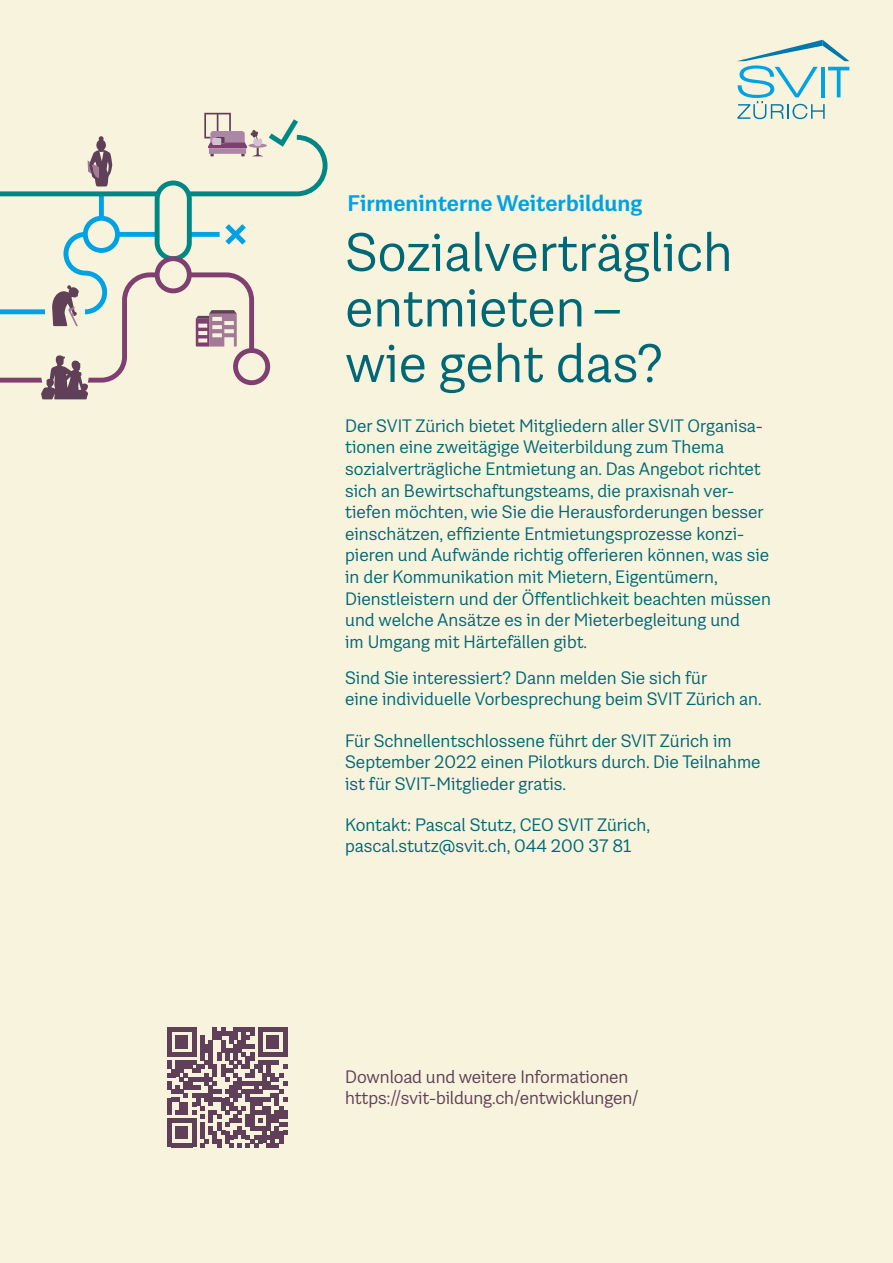
<style>
.page{position:relative;width:893px;height:1263px;background:#f7f3dc}
.page>*{position:absolute;margin:0;border:0;box-sizing:border-box;transform-origin:0 0}
.t1{font:54px/55.5px "Grotesco";color:#006777}
.t2{font:700 22.5px "Grotesco";color:#00a2e3}
.t3{font:18px/21.6px "Grotesco";color:#006777}
.t4{font:18px/21.6px "Grotesco";letter-spacing:-.005em;color:#603f58}
</style>
<div class="page">
<div style="left:99px;top:194px;width:5px;height:40px;background:#00a2e3"></div>
<svg style="left:236px;top:350px;width:32px;height:33px"></svg>
<div style="left:233px;top:348px;width:37px;height:37px;border:5px solid #7f4071;border-radius:50%"></div>
<svg style="left:0;top:113px;width:328px;height:86px"></svg>
<div style="left:83px;top:216px;width:37px;height:37px;border:5px solid #00a2e3;border-radius:50%"></div>
<div style="left:157px;top:183px;width:32px;height:76px;background:#f7f3dc;border-radius:16px"></div>
<div style="left:155px;top:181px;width:37px;height:80px;border:5px solid #008683;border-radius:16px"></div>
<svg style="left:0;top:219px;width:256px;height:180px"></svg>
<svg style="left:167px;top:1027px;width:120px;height:120px"></svg>
<svg style="left:737px;top:40px;width:112px;height:79px"></svg>
<p class="t2" style="left:348px;top:189px;width:296px">Firmeninterne Weiterbildung</p>
<h1 class="t1" style="left:345px;top:224px;width:389px">Sozialverträglich entmieten–<br>wie geht das?</h1>
<p class="t3" style="left:345px;top:415px;width:427px">Der SVIT Zürich bietet Mitgliedern aller SVIT Organisa&shy;tionen eine zweitägige Weiterbildung zum Thema sozialverträgliche Entmietung an. Das Angebot richtet sich an Bewirtschaftungsteams, die praxisnah ver&shy;tiefen möchten, wie Sie die Herausforderungen besser einschätzen, effiziente Entmietungsprozesse konzi&shy;pieren und Aufwände richtig offerieren können, was sie in der Kommunikation mit Mietern, Eigentümern, Dienstleistern und der Öffentlichkeit beachten müssen und welche Ansätze es in der Mieterbegleitung und<br>im Umgang mit Härtefällen gibt.</p>
<p class="t3" style="left:345px;top:667px;width:418px">Sind Sie interessiert? Dann melden Sie sich für<br>eine individuelle Vorbesprechung beim SVIT Zürich an.</p>
<p class="t3" style="left:345px;top:730px;width:417px">Für Schnellentschlossene führt der SVIT Zürich im<br>September 2022 einen Pilotkurs durch. Die Teilnahme ist für SVIT-Mitglieder gratis.</p>
<p class="t3" style="left:345px;top:814px;width:306px">Kontakt: Pascal Stutz, CEO SVIT Zürich, pascal.stutz@svit.ch, 044 200 37 81</p>
<p class="t4" style="left:345px;top:1066px;width:295px">Download und weitere Informationen https://svit-bildung.ch/entwicklungen/</p>
</div>
